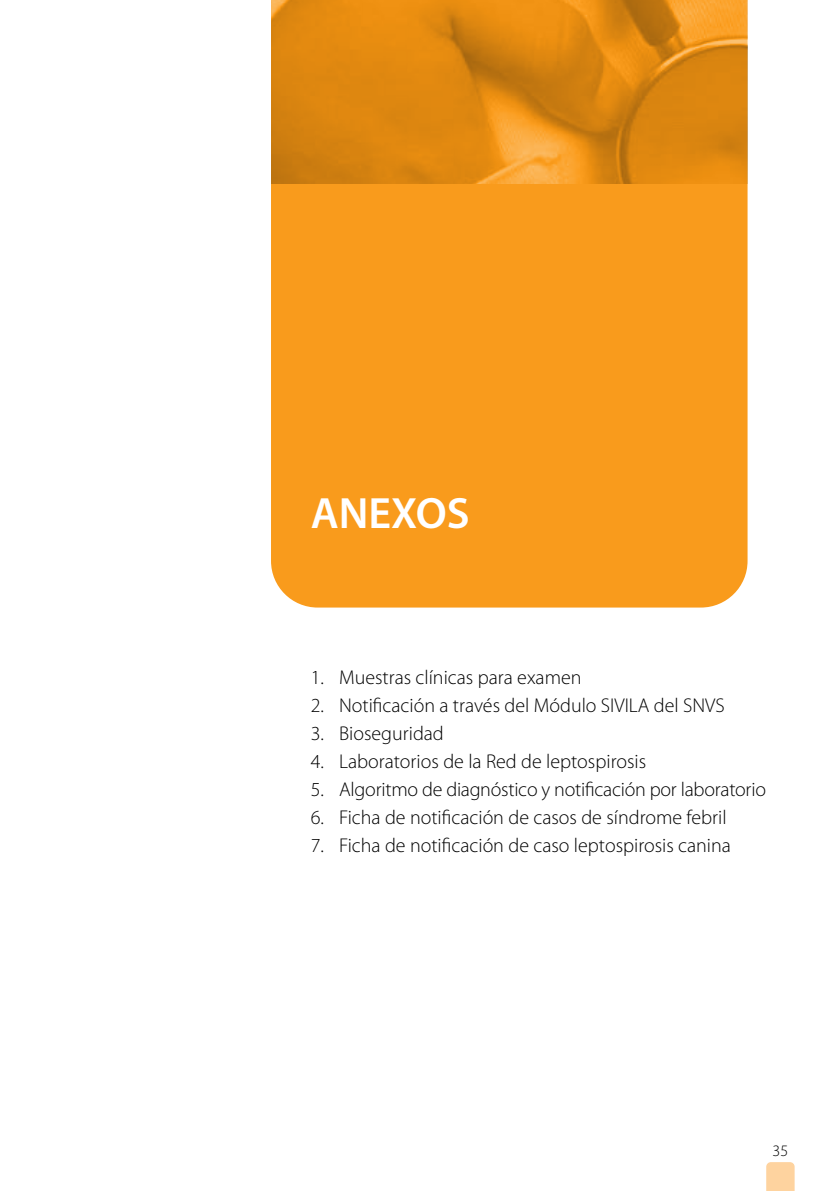
<style>
.page{position:relative;width:823px;height:1191px;background:#fff}
.page>*{position:absolute;margin:0;border:0;box-sizing:border-box;transform-origin:0 0}
.t1{font:600 44px "Myriad Pro";color:#fff}
.t2{font:300 20px "Myriad Pro";color:#000}
.t3{font:300 16px "Myriad Pro";color:#000}
</style>
<div class="page">
<div style="left:271px;top:183px;width:476px;height:424px;background:#f99b1c"></div>
<svg style="left:766px;top:1162px;width:28px;height:29px"></svg>
<img style="left:271px;top:0;width:476px;height:183px">
<h1 class="t1" style="left:310px;top:488px;width:160px">ANEXOS</h1>
<p class="t2" style="left:310px;top:666px;width:272px">1. Muestras clínicas para examen</p>
<p class="t2" style="left:310px;top:694px;width:415px">2. Notificación a través del Módulo SIVILA del SNVS</p>
<p class="t2" style="left:310px;top:722px;width:134px">3. Bioseguridad</p>
<p class="t2" style="left:310px;top:750px;width:336px">4. Laboratorios de la Red de leptospirosis</p>
<p class="t2" style="left:310px;top:778px;width:456px">5. Algoritmo de diagnóstico y notificación por laboratorio</p>
<p class="t2" style="left:310px;top:806px;width:417px">6. Ficha de notificación de casos de síndrome febril</p>
<p class="t2" style="left:310px;top:834px;width:421px">7. Ficha de notificación de caso leptospirosis canina</p>
<p class="t3" style="left:772px;top:1141px;width:17px">35</p>
</div>
